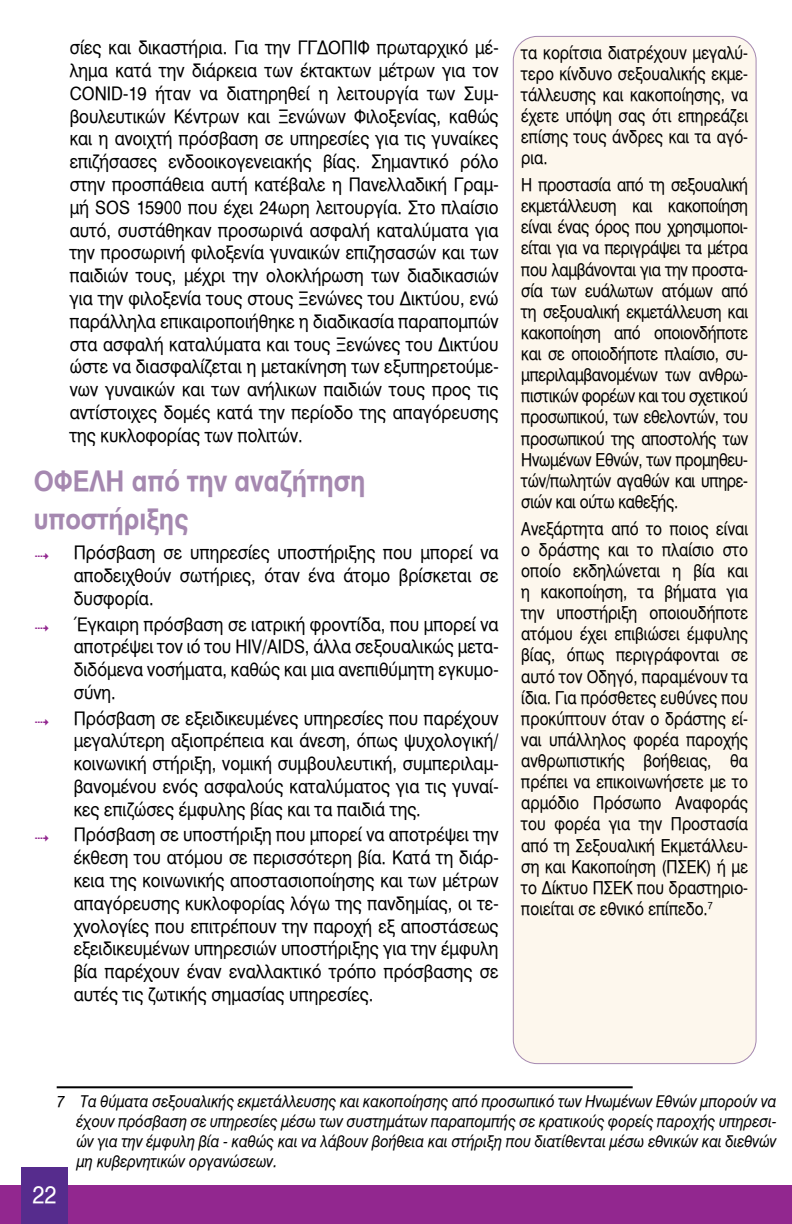
<style>
.page{position:relative;width:792px;height:1224px;background:#fff}
.page>*{position:absolute;margin:0;border:0;box-sizing:border-box;transform-origin:0 0}
.t1{font:28px/38px "UB Helvetica Bold";color:#a588b0;scale:.9 1}
.t2{font:24px "UB Helvetica";color:#fff;scale:.9 1}
.t3{font:18.4px/22.8px "UB Helvetica";color:#000;text-align:justify;scale:.9 1}
.t4{font:17.6px/21.2px "UB Helvetica";color:#000;text-align:justify;scale:.86 1}
.t5{font:16px/20px "UB Helvetica Italic";color:#000;text-align:justify;scale:.9 1}
.s1{color:#92278f}
</style>
<div class="page">
<div style="left:0;top:1185px;width:792px;height:39px;background:#92278f"></div>
<div style="left:21px;top:1167px;width:47px;height:57px;background:#562c8d"></div>
<hr style="left:791px;top:56px;width:1px;height:57px;background:#562c8d">
<div style="left:513px;top:36px;width:243px;height:1028px;background:#fdf7ed;border-radius:24px"></div>
<hr style="left:57px;top:1086px;width:576px;height:2px;background:#000">
<p class="t3" style="left:70px;top:36px;width:478px">σίες και δικαστήρια. Για την ΓΓΔΟΠΙΦ πρωταρχικό μέ&shy;λημα κατά την διάρκεια των έκτακτων μέτρων για τον CONID-19 ήταν να διατηρηθεί η λειτουργία των Συμ&shy;βουλευτικών Κέντρων και Ξενώνων Φιλοξενίας, καθώς και η ανοιχτή πρόσβαση σε υπηρεσίες για τις γυναίκες επιζήσασες ενδοοικογενειακής βίας. Σημαντικό ρόλο στην προσπάθεια αυτή κατέβαλε η Πανελλαδική Γραμ&shy;μή SOS 15900 που έχει 24ωρη λειτουργία. Στο πλαίσιο αυτό, συστάθηκαν προσωρινά ασφαλή καταλύματα για την προσωρινή φιλοξενία γυναικών επιζησασών και των παιδιών τους, μέχρι την ολοκλήρωση των διαδικασιών για την φιλοξενία τους στους Ξενώνες του Δικτύου, ενώ παράλληλα επικαιροποιήθηκε η διαδικασία παραπομπών στα ασφαλή καταλύματα και τους Ξενώνες του Δικτύου ώστε να διασφαλίζεται η μετακίνηση των εξυπηρετούμε&shy;νων γυναικών και των ανήλικων παιδιών τους προς τις αντίστοιχες δομές κατά την περίοδο της απαγόρευσης της κυκλοφορίας των πολιτών.</p>
<h1 class="t1" style="left:34px;top:462px;width:370px">ΟΦΕΛΗ από την αναζήτηση υποστήριξης</h1>
<p class="t3" style="left:74px;top:542px;width:474px;text-indent:-40px"><span class="s1">✔</span> Πρόσβαση σε υπηρεσίες υποστήριξης που μπορεί να αποδειχθούν σωτήριες, όταν ένα άτομο βρίσκεται σε δυσφορία.</p>
<p class="t3" style="left:74px;top:613px;width:474px;text-indent:-40px"><span class="s1">✔</span> Έγκαιρη πρόσβαση σε ιατρική φροντίδα, που μπορεί να αποτρέψει τον ιό του HIV/AIDS, άλλα σεξουαλικώς μετα&shy;διδόμενα νοσήματα, καθώς και μια ανεπιθύμητη εγκυμο&shy;σύνη.</p>
<p class="t3" style="left:74px;top:707px;width:474px;text-indent:-40px"><span class="s1">✔</span> Πρόσβαση σε εξειδικευμένες υπηρεσίες που παρέχουν μεγαλύτερη αξιοπρέπεια και άνεση, όπως ψυχολογική/ κοινωνική στήριξη, νομική συμβουλευτική, συμπεριλαμ&shy;βανομένου ενός ασφαλούς καταλύματος για τις γυναί&shy;κες επιζώσες έμφυλης βίας και τα παιδιά της.</p>
<p class="t3" style="left:74px;top:824px;width:474px;text-indent:-40px"><span class="s1">✔</span> Πρόσβαση σε υποστήριξη που μπορεί να αποτρέψει την έκθεση του ατόμου σε περισσότερη βία. Κατά τη διάρ&shy;κεια της κοινωνικής αποστασιοποίησης και των μέτρων απαγόρευσης κυκλοφορίας λόγω της πανδημίας, οι τε&shy;χνολογίες που επιτρέπουν την παροχή εξ αποστάσεως εξειδικευμένων υπηρεσιών υποστήριξης για την έμφυλη βία παρέχουν έναν εναλλακτικό τρόπο πρόσβασης σε αυτές τις ζωτικής σημασίας υπηρεσίες.</p>
<p class="t4" style="left:521px;top:42px;width:265px">τα κορίτσια διατρέχουν μεγαλύ&shy;τερο κίνδυνο σεξουαλικής εκμε&shy;τάλλευσης και κακοποίησης, να έχετε υπόψη σας ότι επηρεάζει επίσης τους άνδρες και τα αγό&shy;ρια.</p>
<p class="t4" style="left:521px;top:174px;width:265px">Η προστασία από τη σεξουαλική εκμετάλλευση και κακοποίηση είναι ένας όρος που χρησιμοποι&shy;είται για να περιγράψει τα μέτρα που λαμβάνονται για την προστα&shy;σία των ευάλωτων ατόμων από τη σεξουαλική εκμετάλλευση και κακοποίηση από οποιονδήποτε και σε οποιοδήποτε πλαίσιο, συ&shy;μπεριλαμβανομένων των ανθρω&shy;πιστικών φορέων και του σχετικού προσωπικού, των εθελοντών, του προσωπικού της αποστολής των Ηνωμένων Εθνών, των προμηθευ&shy;τών/πωλητών αγαθών και υπηρε&shy;σιών και ούτω καθεξής.</p>
<p class="t4" style="left:521px;top:518px;width:265px">Ανεξάρτητα από το ποιος είναι ο δράστης και το πλαίσιο στο οποίο εκδηλώνεται η βία και η κακοποίηση, τα βήματα για την υποστήριξη οποιουδήποτε ατόμου έχει επιβιώσει έμφυλης βίας, όπως περιγράφονται σε αυτό τον Οδηγό, παραμένουν τα ίδια. Για πρόσθετες ευθύνες που προκύπτουν όταν ο δράστης εί&shy;ναι υπάλληλος φορέα παροχής ανθρωπιστικής βοήθειας, θα πρέπει να επικοινωνήσετε με το αρμόδιο Πρόσωπο Αναφοράς του φορέα για την Προστασία από τη Σεξουαλική Εκμετάλλευ&shy;ση και Κακοποίηση (ΠΣΕΚ) ή με το Δίκτυο ΠΣΕΚ που δραστηριο&shy;ποιείται σε εθνικό επίπεδο.<sup>7</sup></p>
<p class="t5" style="left:77px;top:1092px;width:779px;text-indent:-20px">7 Τα θύματα σεξουαλικής εκμετάλλευσης και κακοποίησης από προσωπικό των Ηνωμένων Εθνών μπορούν να έχουν πρόσβαση σε υπηρεσίες μέσω των συστημάτων παραπομπής σε κρατικούς φορείς παροχής υπηρεσι&shy;ών για την έμφυλη βία - καθώς και να λάβουν βοήθεια και στήριξη που διατίθενται μέσω εθνικών και διεθνών μη κυβερνητικών οργανώσεων.</p>
<h2 class="t2" style="left:32px;top:1181px;width:28px">22</h2>
</div>
